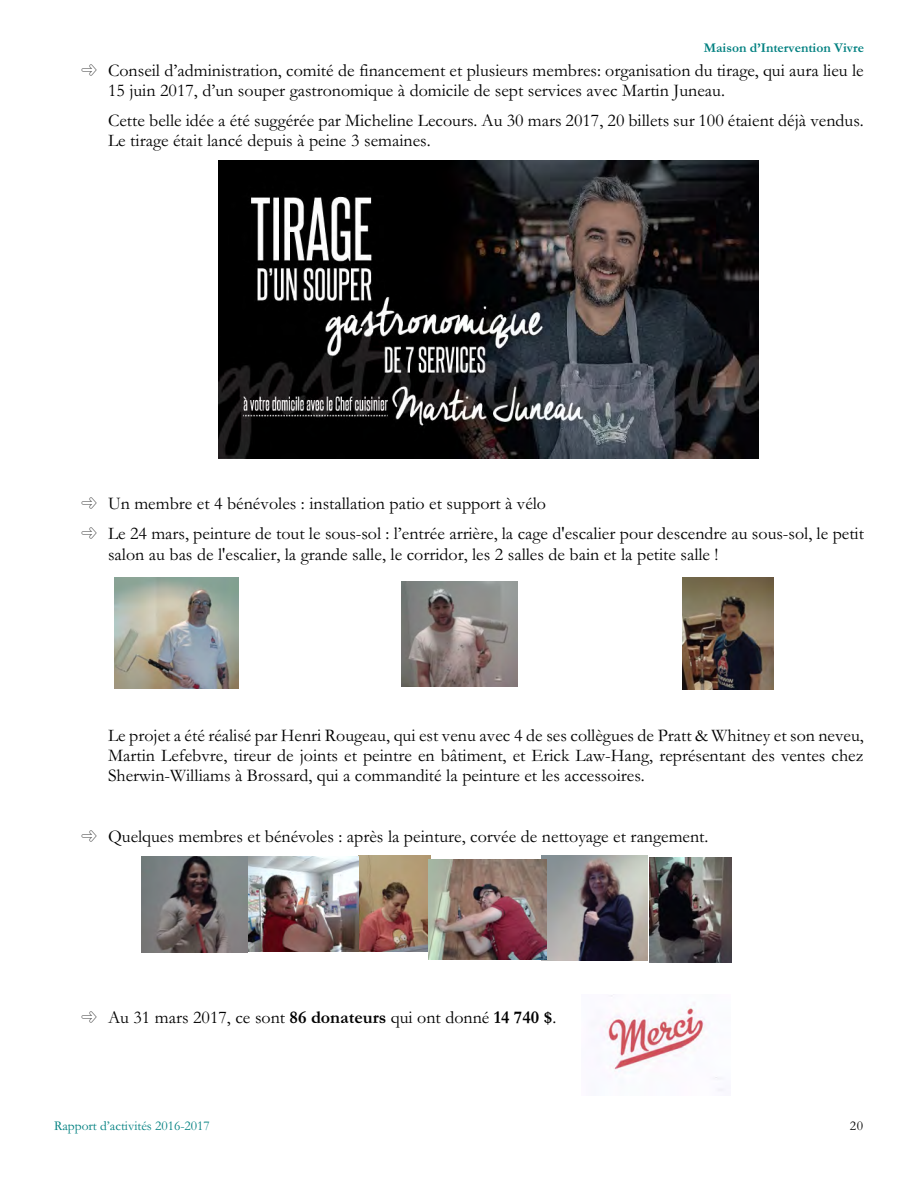
<style>
.page{position:relative;width:918px;height:1188px;background:#fff}
.page>*{position:absolute;margin:0;border:0;box-sizing:border-box;transform-origin:0 0}
.t1{font:18px/20.1px "Garamond";color:#000}
.t2{font:13.5px "Garamond";color:#008080}
.t3{font:700 13.5px "Garamond";color:#008080}
.t4{font:13.5px "Garamond";color:#000}
.s1{font-weight:700}
</style>
<div class="page">
<img style="left:219px;top:160px;width:539px;height:299px">
<img style="left:401px;top:581px;width:116px;height:106px">
<img style="left:682px;top:578px;width:91px;height:111px">
<img style="left:114px;top:578px;width:124px;height:111px">
<img style="left:245px;top:856px;width:185px;height:96px">
<img style="left:542px;top:856px;width:106px;height:104px">
<img style="left:141px;top:857px;width:106px;height:96px">
<img style="left:650px;top:857px;width:82px;height:106px">
<img style="left:429px;top:860px;width:117px;height:99px">
<img style="left:600px;top:995px;width:124px;height:96px">
<p class="t3" style="left:704px;top:43px;width:162px">Maison d’Intervention Vivre</p>
<p class="t1" style="left:108px;top:62px;width:757px">Conseil d’administration, comité de financement et plusieurs membres: organisation du tirage, qui aura lieu le<br>15 juin 2017, d’un souper gastronomique à domicile de sept services avec Martin Juneau.</p>
<p class="t1" style="left:108px;top:113px;width:757px">Cette belle idée a été suggérée par Micheline Lecours. Au 30 mars 2017, 20 billets sur 100 étaient déjà vendus.<br>Le tirage était lancé depuis à peine 3 semaines.</p>
<p class="t1" style="left:108px;top:491px;width:758px;line-height:30.3px">Un membre et 4 bénévoles : installation patio et support à vélo<br>Le 24 mars, peinture de tout le sous-sol : l’entrée arrière, la cage d'escalier pour descendre au sous-sol, le petit</p>
<p class="t1" style="left:108px;top:546px;width:612px">salon au bas de l'escalier, la grande salle, le corridor, les 2 salles de bain et la petite salle !</p>
<p class="t1" style="left:108px;top:727px;width:757px;text-align:justify">Le projet a été réalisé par Henri Rougeau, qui est venu avec 4 de ses collègues de Pratt &amp; Whitney et son neveu, Martin Lefebvre, tireur de joints et peintre en bâtiment, et Erick Law-Hang, représentant des ventes chez Sherwin-Williams à Brossard, qui a commandité la peinture et les accessoires.</p>
<p class="t1" style="left:108px;top:828px;width:602px">Quelques membres et bénévoles : après la peinture, corvée de nettoyage et rangement.</p>
<p class="t1" style="left:108px;top:1010px;width:450px">Au 31 mars 2017, ce sont <span class="s1">86 donateurs</span> qui ont donné <span class="s1">14 740 $</span>.</p>
<p class="t2" style="left:54px;top:1122px;width:157px">Rapport d’activités 2016-2017</p>
<p class="t4" style="left:850px;top:1121px;width:15px">20</p>
</div>
